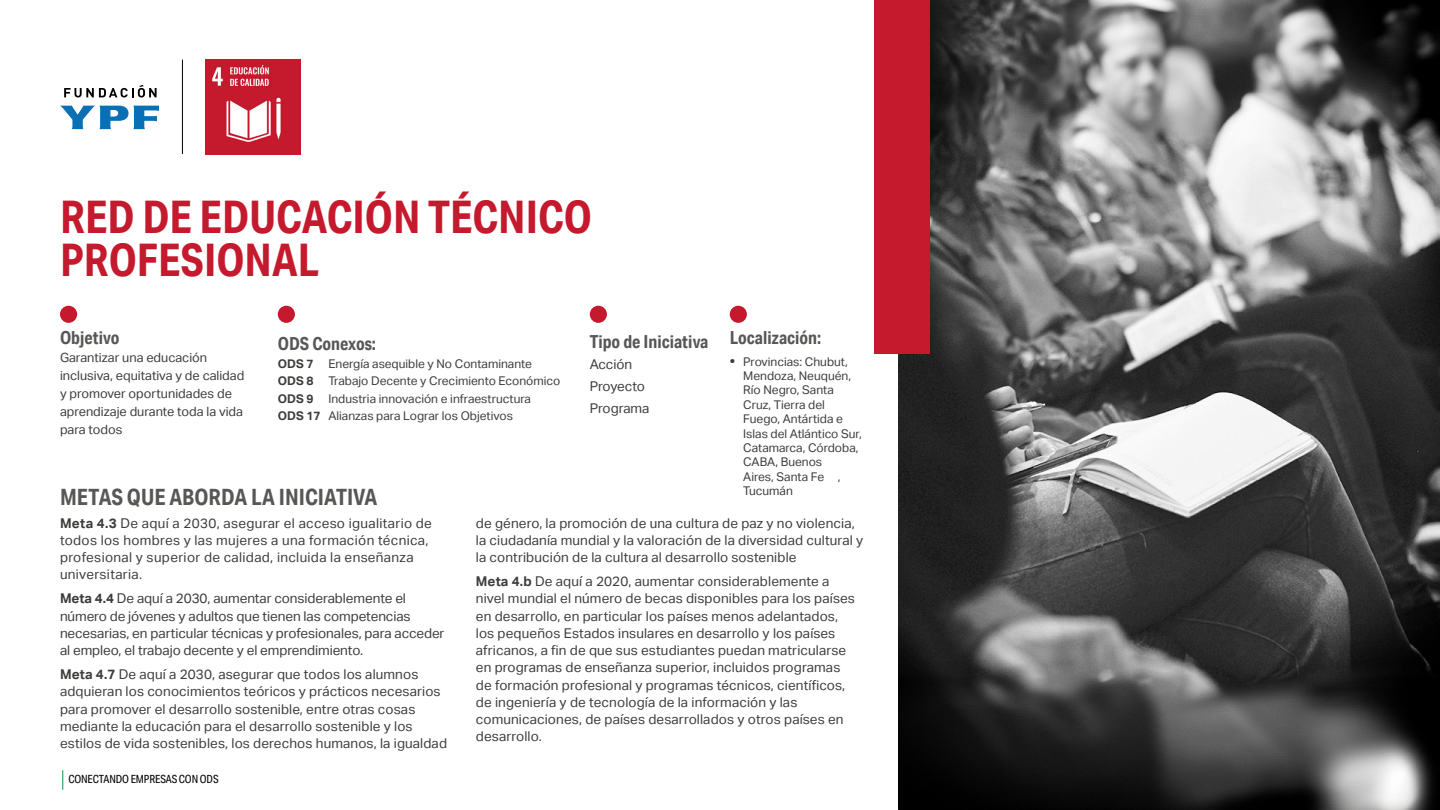
<style>
.page{position:relative;width:1440px;height:810px;background:#fff}
.page>*{position:absolute;margin:0;border:0;box-sizing:border-box;transform-origin:0 0}
.t1{font:700 45px/42.8px "Aktiv Grotesk Cd";color:#c5192d}
.t2{font:700 22.5px "Aktiv Grotesk Cd";color:#575756}
.t3{font:700 18px "Aktiv Grotesk Cd";color:#575756}
.t4{font:13.5px/17.2px "Aktiv Grotesk";letter-spacing:.01em;color:#3c3c3b}
.t5{font:13.5px/21.8px "Aktiv Grotesk";letter-spacing:-.01em;color:#3c3c3b}
.t6{font:12.75px/18px "Aktiv Grotesk";color:#3c3c3b}
.t7{font:12px/14.4px "Aktiv Grotesk";color:#3c3c3b}
.t8{font:11.25px "Aktiv Grotesk Cd";letter-spacing:-.01em;color:#000}
.s1{font-weight:700}
.s2{font-weight:700;font-size:13.5px}
</style>
<div class="page">
<svg style="left:62px;top:770px;width:1px;height:20px"></svg>
<img style="left:898px;top:0;width:542px;height:810px">
<div style="left:874px;top:0;width:56px;height:354px;background:#c5192d"></div>
<img style="left:206px;top:60px;width:94px;height:94px">
<hr style="left:182px;top:60px;width:1px;height:94px;background:#000">
<div style="left:60px;top:306px;width:17px;height:17px;background:#c5192d;border-radius:50%"></div>
<div style="left:730px;top:306px;width:17px;height:17px;background:#c5192d;border-radius:50%"></div>
<div style="left:590px;top:306px;width:17px;height:17px;background:#c5192d;border-radius:50%"></div>
<svg style="left:60px;top:106px;width:99px;height:23px"></svg>
<svg style="left:64px;top:85px;width:93px;height:12px"></svg>
<div style="left:278px;top:306px;width:17px;height:17px;background:#c5192d;border-radius:50%"></div>
<h1 class="t1" style="left:60px;top:195px;width:533px">RED DE EDUCACIÓN TÉCNICO<br>PROFESIONAL</h1>
<h3 class="t3" style="left:60px;top:326px;width:61px">Objetivo</h3>
<p class="t6" style="left:60px;top:348px;width:186px">Garantizar una educación inclusiva, equitativa y de calidad y promover oportunidades de aprendizaje durante toda la vida para todos</p>
<h3 class="t3" style="left:278px;top:332px;width:100px">ODS Conexos:</h3>
<p class="t7" style="left:278px;top:355px;width:284px;line-height:17.2px"><span class="s1">ODS 7</span> Energía asequible y No Contaminante <span class="s1">ODS 8</span> Trabajo Decente y Crecimiento Económico <span class="s1">ODS 9</span> Industria innovación e infraestructura<br><span class="s1">ODS 17</span> Alianzas para Lograr los Objetivos</p>
<h2 class="t2" style="left:60px;top:483px;width:319px">METAS QUE ABORDA LA INICIATIVA</h2>
<h3 class="t3" style="left:590px;top:330px;width:120px">Tipo de Iniciativa</h3>
<p class="t5" style="left:590px;top:354px;width:61px">Acción<br>Proyecto<br>Programa</p>
<h3 class="t3" style="left:730px;top:326px;width:93px">Localización:</h3>
<p class="t7" style="left:743px;top:354px;width:120px;text-indent:-14px"><span class="s2">•</span> Provincias: Chubut,<br>Mendoza, Neuquén,<br>Río Negro, Santa<br>Cruz, Tierra del<br>Fuego, Antártida e<br>Islas del Atlántico Sur,<br>Catamarca, Córdoba,<br>CABA, Buenos<br>Aires, Santa Fe ,<br>Tucumán</p>
<p class="t4" style="left:60px;top:514px;width:373px"><span class="s1">Meta 4.3</span> De aquí a 2030, asegurar el acceso igualitario de todos los hombres y las mujeres a una formación técnica, profesional y superior de calidad, incluida la enseñanza universitaria.</p>
<p class="t4" style="left:60px;top:590px;width:386px"><span class="s1">Meta 4.4</span> De aquí a 2030, aumentar considerablemente el número de jóvenes y adultos que tienen las competencias necesarias, en particular técnicas y profesionales, para acceder al empleo, el trabajo decente y el emprendimiento.</p>
<p class="t4" style="left:60px;top:666px;width:389px"><span class="s1">Meta 4.7</span> De aquí a 2030, asegurar que todos los alumnos adquieran los conocimientos teóricos y prácticos necesarios para promover el desarrollo sostenible, entre otras cosas mediante la educación para el desarrollo sostenible y los estilos de vida sostenibles, los derechos humanos, la igualdad</p>
<p class="t8" style="left:68px;top:773px;width:152px">CONECTANDO EMPRESAS CON ODS</p>
<p class="t4" style="left:476px;top:514px;width:389px">de género, la promoción de una cultura de paz y no violencia, la ciudadanía mundial y la valoración de la diversidad cultural y la contribución de la cultura al desarrollo sostenible</p>
<p class="t4" style="left:476px;top:573px;width:381px"><span class="s1">Meta 4.b</span> De aquí a 2020, aumentar considerablemente a nivel mundial el número de becas disponibles para los países en desarrollo, en particular los países menos adelantados, los pequeños Estados insulares en desarrollo y los países africanos, a fin de que sus estudiantes puedan matricularse en programas de enseñanza superior, incluidos programas de formación profesional y programas técnicos, científicos, de ingeniería y de tecnología de la información y las comunicaciones, de países desarrollados y otros países en desarrollo.</p>
</div>
